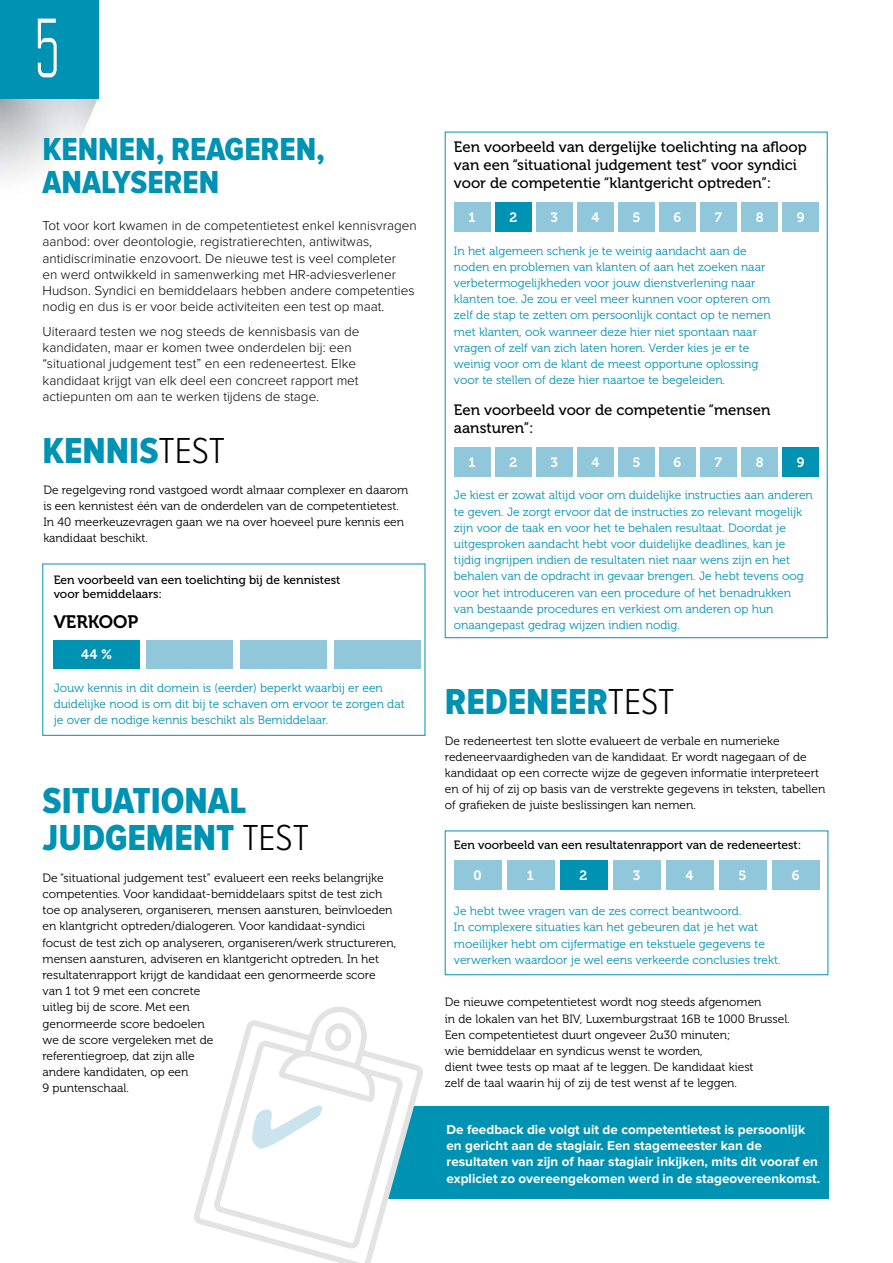
<style>
.page{position:relative;width:893px;height:1263px;background:#fff}
.page>*{position:absolute;margin:0;border:0;box-sizing:border-box;transform-origin:0 0}
.t1{font:300 84px "Refrigerator Deluxe";color:#fff;scale:.75 1}
.t2{font:37.5px/37.5px "Proxima Nova Cond Extrabld";color:#0092b3}
.t3{font:33px/33px "Proxima Nova Cond Extrabld";color:#0092b3}
.t4{font:18px "Museo 700";color:#000}
.t5{font:15px/18px "Museo 500";color:#000}
.t6{font:300 13.5px/16.2px "Proxima Nova";color:#000}
.t7{font:700 13.5px/16.2px "Proxima Nova";color:#fff}
.t8{font:13.5px "Museo 700";color:#fff}
.t9{font:12px/16.2px "Museo 300";color:#000}
.t10{font:12px/16.2px "Museo 300";color:#0092b3}
.t11{font:12px/14.4px "Museo 500";color:#000}
.s1{font-family:"Proxima Nova Cond";font-weight:300;color:#000}
</style>
<div class="page">
<div style="left:344px;top:1107px;width:158px;height:92px;background:#0092b3"></div>
<div style="left:446px;top:1107px;width:383px;height:92px;background:#0092b3"></div>
<div style="left:0;top:0;width:99px;height:99px;background:#0092b3"></div>
<div style="left:54px;top:640px;width:86px;height:28px;background:#0092b3"></div>
<div style="left:146px;top:640px;width:87px;height:28px;background:#91c7da"></div>
<div style="left:240px;top:640px;width:86px;height:28px;background:#91c7da"></div>
<div style="left:335px;top:640px;width:86px;height:28px;background:#91c7da"></div>
<div style="left:43px;top:564px;width:382px;height:172px;border:1px solid #0092b3"></div>
<div style="left:454px;top:202px;width:36px;height:30px;background:#91c7da"></div>
<div style="left:495px;top:202px;width:37px;height:30px;background:#0092b3"></div>
<div style="left:536px;top:202px;width:37px;height:30px;background:#91c7da"></div>
<div style="left:577px;top:202px;width:37px;height:30px;background:#91c7da"></div>
<div style="left:618px;top:202px;width:37px;height:30px;background:#91c7da"></div>
<div style="left:659px;top:202px;width:37px;height:30px;background:#91c7da"></div>
<div style="left:700px;top:202px;width:37px;height:30px;background:#91c7da"></div>
<div style="left:741px;top:202px;width:37px;height:30px;background:#91c7da"></div>
<div style="left:782px;top:202px;width:37px;height:30px;background:#91c7da"></div>
<div style="left:454px;top:447px;width:36px;height:29px;background:#91c7da"></div>
<div style="left:495px;top:447px;width:37px;height:29px;background:#91c7da"></div>
<div style="left:536px;top:447px;width:37px;height:29px;background:#91c7da"></div>
<div style="left:577px;top:447px;width:37px;height:29px;background:#91c7da"></div>
<div style="left:618px;top:447px;width:37px;height:29px;background:#91c7da"></div>
<div style="left:659px;top:447px;width:37px;height:29px;background:#91c7da"></div>
<div style="left:700px;top:447px;width:37px;height:29px;background:#91c7da"></div>
<div style="left:741px;top:447px;width:37px;height:29px;background:#91c7da"></div>
<div style="left:782px;top:447px;width:37px;height:29px;background:#0092b3"></div>
<div style="left:454px;top:860px;width:47px;height:29px;background:#91c7da"></div>
<div style="left:507px;top:860px;width:47px;height:29px;background:#91c7da"></div>
<div style="left:560px;top:860px;width:47px;height:29px;background:#0092b3"></div>
<div style="left:613px;top:860px;width:47px;height:29px;background:#91c7da"></div>
<div style="left:666px;top:860px;width:47px;height:29px;background:#91c7da"></div>
<div style="left:719px;top:860px;width:47px;height:29px;background:#91c7da"></div>
<div style="left:772px;top:860px;width:47px;height:29px;background:#91c7da"></div>
<svg style="left:194px;top:1062px;width:232px;height:201px"></svg>
<svg style="left:211px;top:1006px;width:195px;height:245px"></svg>
<h1 class="t1" style="left:34px;top:-1px;width:37px">5</h1>
<h3 class="t3" style="left:43px;top:133px;width:284px">KENNEN, REAGEREN,<br>ANALYSEREN</h3>
<p class="t6" style="left:43px;top:218px;width:376px">Tot voor kort kwamen in de competentietest enkel kennisvragen aanbod: over deontologie, registratierechten, antiwitwas, antidiscriminatie enzovoort. De nieuwe test is veel completer<br>en werd ontwikkeld in samenwerking met HR-adviesverlener Hudson. Syndici en bemiddelaars hebben andere competenties nodig en dus is er voor beide activiteiten een test op maat.</p>
<p class="t6" style="left:43px;top:323px;width:318px">Uiteraard testen we nog steeds de kennisbasis van de kandidaten, maar er komen twee onderdelen bij: een “situational judgement test” en een redeneertest. Elke kandidaat krijgt van elk deel een concreet rapport met actiepunten om aan te werken tijdens de stage.</p>
<h2 class="t2" style="left:43px;top:433px;width:184px">KENNIS<span class="s1">TEST</span></h2>
<p class="t9" style="left:43px;top:482px;width:366px">De regelgeving rond vastgoed wordt almaar complexer en daarom is een kennistest één van de onderdelen van de competentietest.<br>In 40 meerkeuzevragen gaan we na over hoeveel pure kennis een kandidaat beschikt.</p>
<p class="t11" style="left:54px;top:573px;width:288px">Een voorbeeld van een toelichting bij de kennistest voor bemiddelaars:</p>
<h3 class="t4" style="left:54px;top:612px;width:86px">VERKOOP</h3>
<p class="t8" style="left:81px;top:647px;width:33px">44 %</p>
<p class="t10" style="left:54px;top:680px;width:353px">Jouw kennis in dit domein is (eerder) beperkt waarbij er een duidelijke nood is om dit bij te schaven om ervoor te zorgen dat je over de nodige kennis beschikt als Bemiddelaar.</p>
<h2 class="t2" style="left:43px;top:783px;width:268px">SITUATIONAL<br>JUDGEMENT <span class="s1">TEST</span></h2>
<p class="t9" style="left:43px;top:870px;width:355px">De “situational judgement test” evalueert een reeks belangrijke competenties. Voor kandidaat-bemiddelaars spitst de test zich toe op analyseren, organiseren, mensen aansturen, beïnvloeden en klantgricht optreden/dialogeren. Voor kandidaat-syndici focust de test zich op analyseren, organiseren/werk structureren, mensen aansturen, adviseren en klantgericht optreden. In het resultatenrapport krijgt de kandidaat een genormeerde score van 1 tot 9 met een concrete<br>uitleg bij de score. Met een<br>genormeerde score bedoelen<br>we de score vergeleken met de<br>referentiegroep, dat zijn alle<br>andere kandidaten, op een<br>9 puntenschaal.</p>
<p class="t5" style="left:454px;top:138px;width:354px">Een voorbeeld van dergelijke toelichting na afloop van een “situational judgement test” voor syndici voor de competentie “klantgericht optreden”:</p>
<p class="t8" style="left:469px;top:210px;width:9px">1</p>
<p class="t8" style="left:509px;top:210px;width:9px">2</p>
<p class="t8" style="left:551px;top:210px;width:9px">3</p>
<p class="t8" style="left:591px;top:210px;width:9px">4</p>
<p class="t8" style="left:632px;top:210px;width:10px">5</p>
<p class="t8" style="left:674px;top:210px;width:9px">6</p>
<p class="t8" style="left:715px;top:210px;width:9px">7</p>
<p class="t8" style="left:756px;top:210px;width:9px">8</p>
<p class="t8" style="left:797px;top:210px;width:9px">9</p>
<p class="t10" style="left:454px;top:243px;width:318px">In het algemeen schenk je te weinig aandacht aan de noden en problemen van klanten of aan het zoeken naar verbetermogelijkheden voor jouw dienstverlening naar klanten toe. Je zou er veel meer kunnen voor opteren om zelf de stap te zetten om persoonlijk contact op te nemen met klanten, ook wanneer deze hier niet spontaan naar vragen of zelf van zich laten horen. Verder kies je er te weinig voor om de klant de meest opportune oplossing voor te stellen of deze hier naartoe te begeleiden.</p>
<p class="t5" style="left:454px;top:401px;width:318px">Een voorbeeld voor de competentie “mensen aansturen”:</p>
<p class="t8" style="left:469px;top:455px;width:9px">1</p>
<p class="t8" style="left:509px;top:455px;width:9px">2</p>
<p class="t8" style="left:551px;top:455px;width:9px">3</p>
<p class="t8" style="left:591px;top:455px;width:9px">4</p>
<p class="t8" style="left:632px;top:455px;width:10px">5</p>
<p class="t8" style="left:674px;top:455px;width:9px">6</p>
<p class="t8" style="left:715px;top:455px;width:9px">7</p>
<p class="t8" style="left:756px;top:455px;width:9px">8</p>
<p class="t8" style="left:797px;top:455px;width:9px">9</p>
<p class="t10" style="left:454px;top:487px;width:360px">Je kiest er zowat altijd voor om duidelijke instructies aan anderen te geven. Je zorgt ervoor dat de instructies zo relevant mogelijk zijn voor de taak en voor het te behalen resultaat. Doordat je uitgesproken aandacht hebt voor duidelijke deadlines, kan je tijdig ingrijpen indien de resultaten niet naar wens zijn en het behalen van de opdracht in gevaar brengen. Je hebt tevens oog voor het introduceren van een procedure of het benadrukken van bestaande procedures en verkiest om anderen op hun onaangepast gedrag wijzen indien nodig.</p>
<h2 class="t2" style="left:445px;top:684px;width:231px">REDENEER<span class="s1">TEST</span></h2>
<p class="t9" style="left:445px;top:733px;width:382px">De redeneertest ten slotte evalueert de verbale en numerieke redeneervaardigheden van de kandidaat. Er wordt nagegaan of de kandidaat op een correcte wijze de gegeven informatie interpreteert en of hij of zij op basis van de verstrekte gegevens in teksten, tabellen of grafieken de juiste beslissingen kan nemen.</p>
<p class="t11" style="left:454px;top:837px;width:349px">Een voorbeeld van een resultatenrapport van de redeneertest:</p>
<p class="t8" style="left:473px;top:868px;width:10px">0</p>
<p class="t8" style="left:527px;top:868px;width:9px">1</p>
<p class="t8" style="left:580px;top:868px;width:9px">2</p>
<p class="t8" style="left:633px;top:868px;width:9px">3</p>
<p class="t8" style="left:686px;top:868px;width:9px">4</p>
<p class="t8" style="left:738px;top:868px;width:10px">5</p>
<p class="t8" style="left:792px;top:868px;width:9px">6</p>
<p class="t10" style="left:454px;top:903px;width:328px">Je hebt twee vragen van de zes correct beantwoord.<br>In complexere situaties kan het gebeuren dat je het wat moeilijker hebt om cijfermatige en tekstuele gegevens te verwerken waardoor je wel eens verkeerde conclusies trekt.</p>
<p class="t9" style="left:445px;top:994px;width:346px">De nieuwe competentietest wordt nog steeds afgenomen<br>in de lokalen van het BIV, Luxemburgstraat 16B te 1000 Brussel.<br>Een competentietest duurt ongeveer 2u30 minuten;<br>wie bemiddelaar en syndicus wenst te worden,<br>dient twee tests op maat af te leggen. De kandidaat kiest<br>zelf de taal waarin hij of zij de test wenst af te leggen.</p>
<p class="t7" style="left:446px;top:1122px;width:375px">De feedback die volgt uit de competentietest is persoonlijk en gericht aan de stagiair. Een stagemeester kan de resultaten van zijn of haar stagiair inkijken, mits dit vooraf en expliciet zo overeengekomen werd in de stageovereenkomst.</p>
</div>
